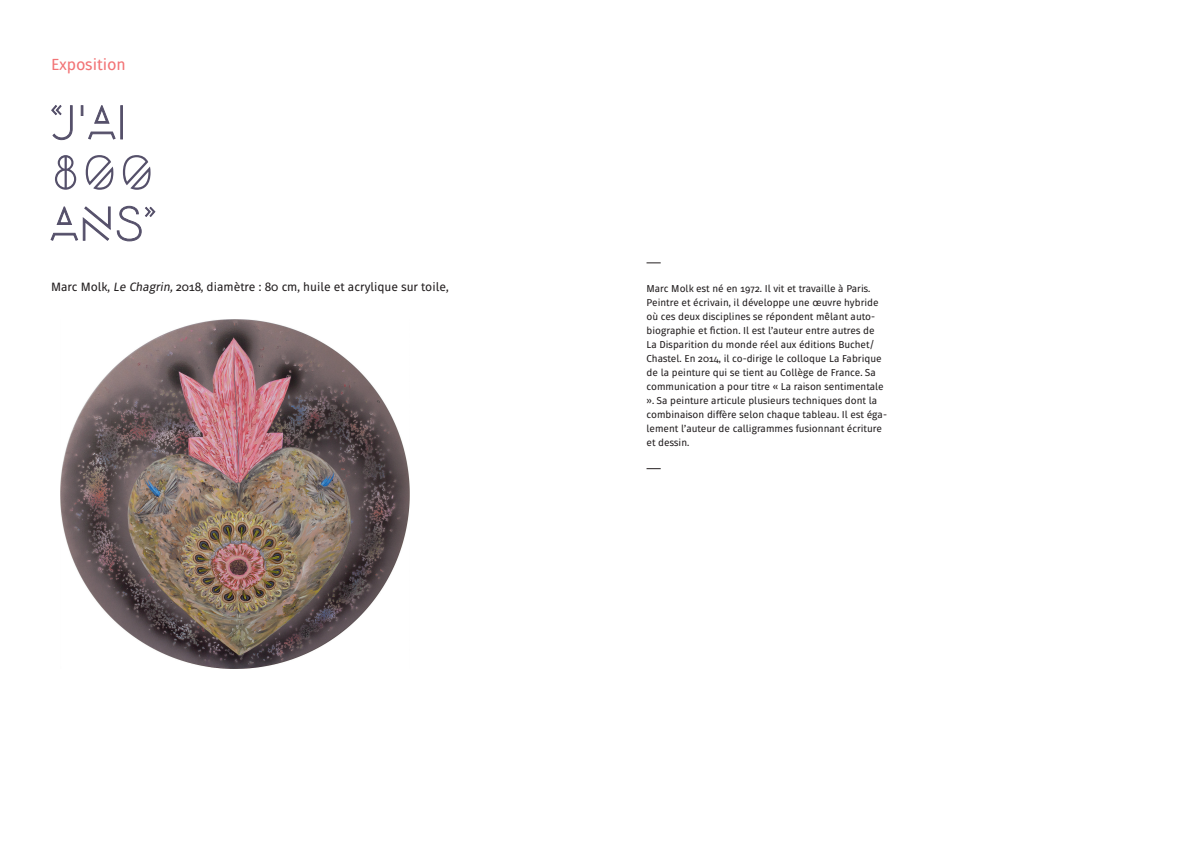
<style>
.page{position:relative;width:1191px;height:842px;background:#fff}
.page>*{position:absolute;margin:0;border:0;box-sizing:border-box;transform-origin:0 0}
.t1{font:16px "Fuse V.2 Text";color:#f27476}
.NOM_ARTITSTE-MEDIUM{font:12px "Fuse V.2 Text";color:#231f20}
.CORPS_DETEXTE{font:10px/14px "Fuse V.2 Text";color:#231f20}
.s1{font-style:italic}
</style>
<div class="page">
<svg style="left:51px;top:206px;width:104px;height:35px"></svg>
<svg style="left:55px;top:155px;width:96px;height:35px"></svg>
<svg style="left:52px;top:105px;width:71px;height:35px"></svg>
<svg style="left:646px;top:262px;width:14px;height:1px"></svg>
<svg style="left:646px;top:468px;width:14px;height:1px"></svg>
<img style="left:60px;top:320px;width:349px;height:348px">
<h1 class="t1" style="left:51px;top:55px;width:76px">Exposition</h1>
<p class="NOM_ARTITSTE-MEDIUM" style="left:51px;top:280px;width:399px">Marc Molk, <span class="s1">Le Chagrin,</span> 2018, diamètre : 80 cm, huile et acrylique sur toile,</p>
<p class="CORPS_DETEXTE" style="left:646px;top:281px;width:242px">Marc Molk est né en 1972. Il vit et travaille à Paris.<br>Peintre et écrivain, il développe une œuvre hybride où ces deux disciplines se répondent mêlant auto&shy;biographie et fiction. Il est l’auteur entre autres de La Disparition du monde réel aux éditions Buchet/ Chastel. En 2014, il co-dirige le colloque La Fabrique de la peinture qui se tient au Collège de France. Sa communication a pour titre « La raison sentimentale ». Sa peinture articule plusieurs techniques dont la combinaison diffère selon chaque tableau. Il est éga&shy;lement l’auteur de calligrammes fusionnant écriture et dessin.</p>
</div>
